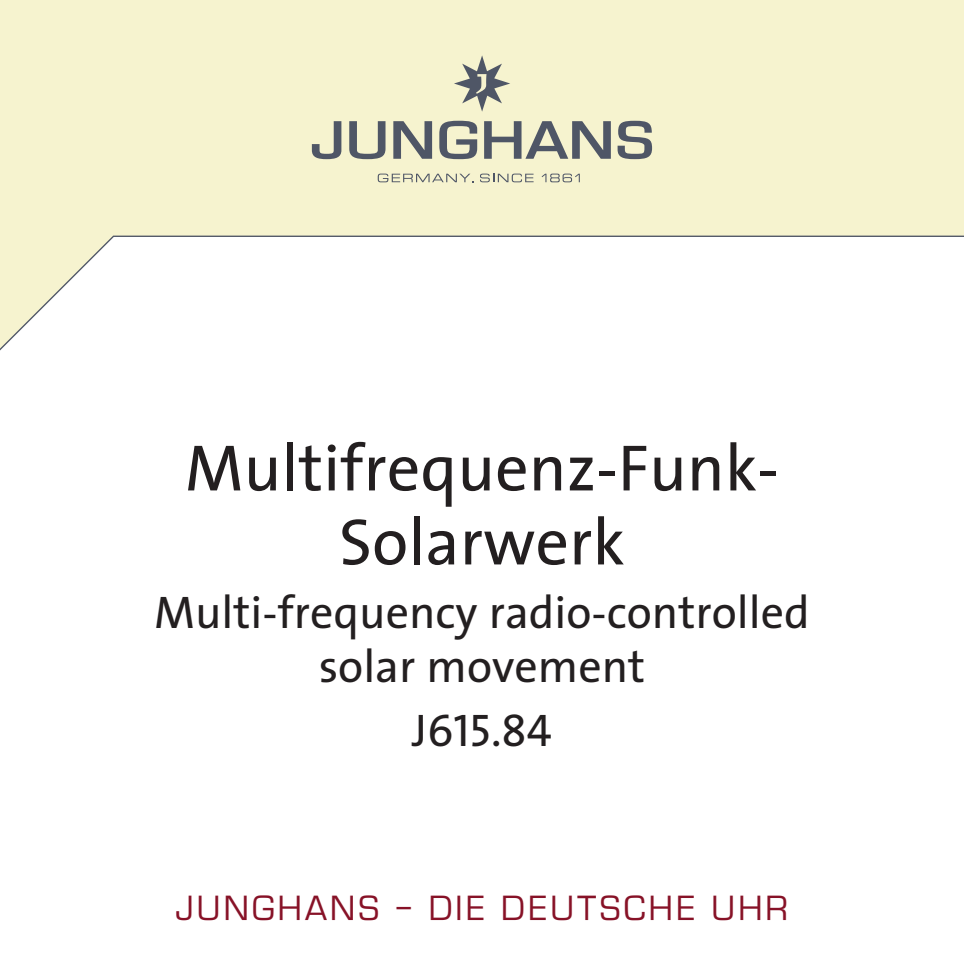
<style>
.page{position:relative;width:964px;height:964px;background:#fff}
.page>*{position:absolute;margin:0;border:0;box-sizing:border-box;transform-origin:0 0}
.t1{font:66px/74px "The Sans";color:#231f20;text-align:center}
.t2{font:46px/54px "The Sans";color:#231f20;text-align:center}
.t3{font:46px "The Sans Caps";color:#231f20}
.t4{font:32px "Eurostile DCD";letter-spacing:.08em;color:#871227}
</style>
<div class="page">
<div style="left:0;top:0;width:964px;height:235px;background:#f6f3cf"></div>
<svg style="left:0;top:235px;width:964px;height:116px"></svg>
<svg style="left:454px;top:55px;width:56px;height:57px;background:#bfbfac"></svg>
<svg style="left:617px;top:121px;width:35px;height:38px"></svg>
<svg style="left:484px;top:121px;width:127px;height:38px;background:#a9ab9e"></svg>
<svg style="left:439px;top:121px;width:38px;height:38px"></svg>
<svg style="left:393px;top:121px;width:39px;height:38px"></svg>
<svg style="left:349px;top:121px;width:36px;height:38px"></svg>
<svg style="left:312px;top:121px;width:29px;height:38px"></svg>
<svg style="left:378px;top:174px;width:95px;height:8px"></svg>
<svg style="left:480px;top:174px;width:53px;height:8px"></svg>
<svg style="left:542px;top:174px;width:38px;height:8px"></svg>
<h1 class="t1" style="left:185px;top:429px;width:596px">Multifrequenz-Funk-<br>Solarwerk</h1>
<p class="t2" style="left:154px;top:584px;width:657px">Multi-frequency radio-controlled solar movement</p>
<p class="t3" style="left:412px;top:693px;width:141px">J615.84</p>
<p class="t4" style="left:175px;top:888px;width:614px">JUNGHANS – DIE DEUTSCHE UHR</p>
</div>
